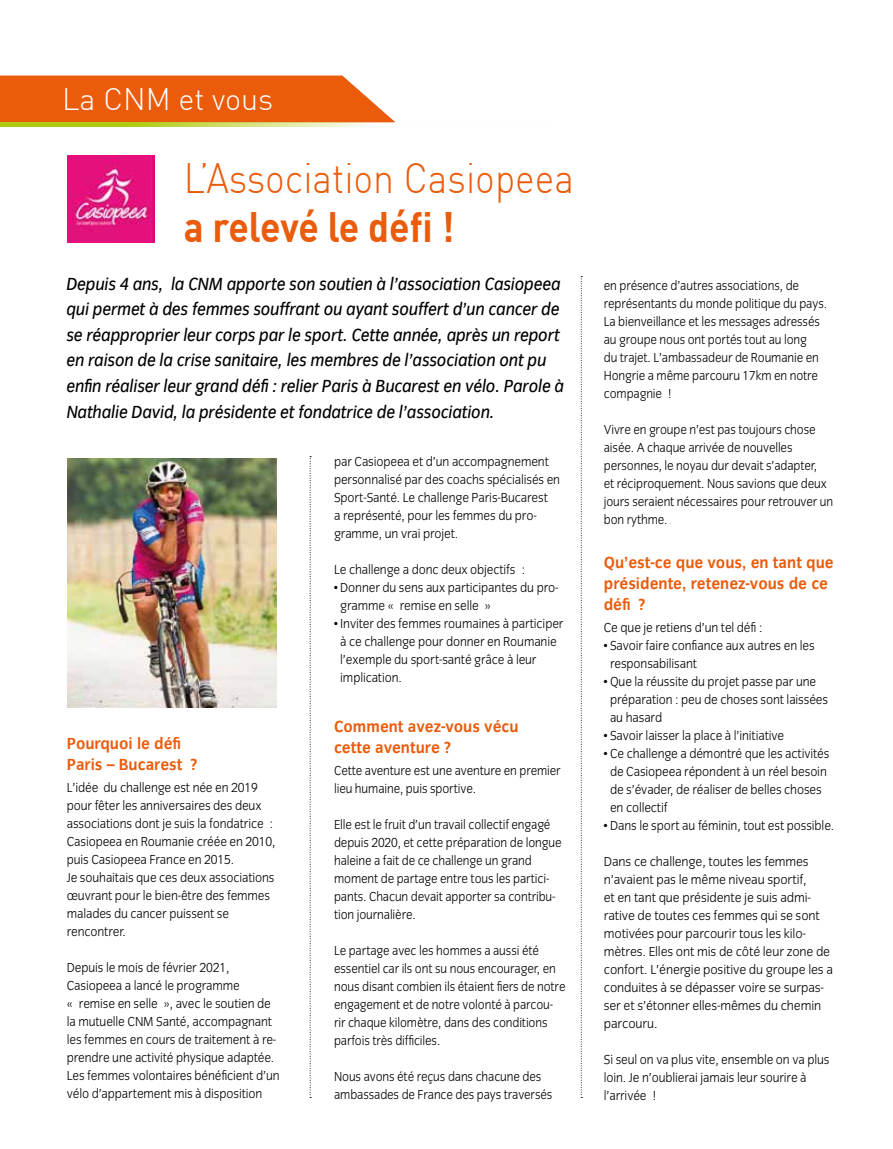
<style>
.page{position:relative;width:893px;height:1149px;background:#fff}
.page>*{position:absolute;margin:0;border:0;box-sizing:border-box;transform-origin:0 0}
.t1{font:300 41.7px "DIN";color:#ea5b0b;scale:.9 1}
.t2{font:700 41.7px "DIN";letter-spacing:-.01em;color:#ea5b0b;scale:.9 1}
.t3{font:300 30.6px "DIN";color:#fff}
.t4{font:italic 18px/25.5px "Congress Sans Std";letter-spacing:-.01em;color:#000;scale:.93 1}
.t5{font:700 16.5px/21px "Congress Sans Std";color:#ea5b0b;scale:.95 1}
.t6{font:13.5px/18px "Congress Sans Light Std";letter-spacing:-.01em;color:#000;scale:.96 1}
.t7{font:13.5px/18px "Congress Sans Light Std";letter-spacing:-.01em;color:#000;scale:.94 1}
.t8{font:13.5px/18px "Congress Sans Light Std";letter-spacing:-.01em;color:#000}
</style>
<div class="page">
<svg style="left:0;top:75px;width:395px;height:47px;background:#eb671d"></svg>
<svg style="left:310px;top:456px;width:1px;height:640px"></svg>
<svg style="left:0;top:122px;width:396px;height:5px;background:#cbd85d"></svg>
<svg style="left:581px;top:276px;width:1px;height:820px"></svg>
<img style="left:68px;top:458px;width:208px;height:249px">
<img style="left:68px;top:156px;width:87px;height:86px">
<h2 class="t3" style="left:62px;top:80px;width:213px">La CNM et vous</h2>
<h1 class="t1" style="left:184px;top:152px;width:435px">L’Association Casiopeea</h1>
<h1 class="t2" style="left:184px;top:199px;width:302px">a relevé le défi !</h1>
<p class="t4" style="left:67px;top:271px;width:537px">Depuis 4 ans, la CNM apporte son soutien à l’association Casiopeea qui permet à des femmes souffrant ou ayant souffert d’un cancer de se réapproprier leur corps par le sport. Cette année, après un report en raison de la crise sanitaire, les membres de l’association ont pu enfin réaliser leur grand défi : relier Paris à Bucarest en vélo. Parole à Nathalie David, la présidente et fondatrice de l’association.</p>
<p class="t5" style="left:67px;top:732px;width:139px">Pourquoi le défi<br>Paris – Bucarest ?</p>
<p class="t6" style="left:67px;top:778px;width:219px">L’idée du challenge est née en 2019 pour fêter les anniversaires des deux associations dont je suis la fondatrice :<br>Casiopeea en Roumanie créée en 2010, puis Casiopeea France en 2015.<br>Je souhaitais que ces deux associations œuvrant pour le bien-être des femmes malades du cancer puissent se rencontrer.</p>
<p class="t6" style="left:67px;top:958px;width:223px">Depuis le mois de février 2021, Casiopeea a lancé le programme<br>« remise en selle », avec le soutien de la mutuelle CNM Santé, accompagnant les femmes en cours de traitement à re&shy;prendre une activité physique adaptée.<br>Les femmes volontaires bénéficient d’un vélo d’appartement mis à disposition</p>
<p class="t6" style="left:334px;top:452px;width:237px">par Casiopeea et d’un accompagnement personnalisé par des coachs spécialisés en Sport-Santé. Le challenge Paris-Bucarest<br>a représenté, pour les femmes du pro&shy;gramme, un vrai projet.</p>
<p class="t6" style="left:334px;top:560px;width:200px">Le challenge a donc deux objectifs :</p>
<p class="t6" style="left:340px;top:578px;width:229px;text-indent:-6px">• Donner du sens aux participantes du pro&shy;gramme « remise en selle »</p>
<p class="t6" style="left:340px;top:614px;width:234px;text-indent:-6px">• Inviter des femmes roumaines à participer à ce challenge pour donner en Roumanie l’exemple du sport-santé grâce à leur implication.</p>
<p class="t5" style="left:334px;top:715px;width:196px">Comment avez-vous vécu cette aventure ?</p>
<p class="t7" style="left:334px;top:761px;width:243px">Cette aventure est une aventure en premier lieu humaine, puis sportive.</p>
<p class="t7" style="left:334px;top:815px;width:244px">Elle est le fruit d’un travail collectif engagé depuis 2020, et cette préparation de longue haleine a fait de ce challenge un grand moment de partage entre tous les partici&shy;pants. Chacun devait apporter sa contribu&shy;tion journalière.</p>
<p class="t7" style="left:334px;top:941px;width:248px">Le partage avec les hommes a aussi été essentiel car ils ont su nous encourager, en nous disant combien ils étaient fiers de notre engagement et de notre volonté à parcou&shy;rir chaque kilomètre, dans des conditions parfois très difficiles.</p>
<p class="t7" style="left:334px;top:1067px;width:234px">Nous avons été reçus dans chacune des ambassades de France des pays traversés</p>
<p class="t7" style="left:604px;top:277px;width:239px">en présence d’autres associations, de représentants du monde politique du pays.<br>La bienveillance et les messages adressés au groupe nous ont portés tout au long<br>du trajet. L’ambassadeur de Roumanie en Hongrie a même parcouru 17km en notre compagnie !</p>
<p class="t7" style="left:604px;top:421px;width:246px">Vivre en groupe n’est pas toujours chose aisée. A chaque arrivée de nouvelles personnes, le noyau dur devait s’adapter,<br>et réciproquement. Nous savions que deux jours seraient nécessaires pour retrouver un bon rythme.</p>
<p class="t5" style="left:604px;top:551px;width:243px">Qu’est-ce que vous, en tant que présidente, retenez-vous de ce défi ?</p>
<p class="t6" style="left:604px;top:618px;width:167px">Ce que je retiens d’un tel défi :</p>
<p class="t6" style="left:610px;top:636px;width:215px;text-indent:-6px">• Savoir faire confiance aux autres en les responsabilisant</p>
<p class="t6" style="left:610px;top:672px;width:229px;text-indent:-6px">• Que la réussite du projet passe par une préparation : peu de choses sont laissées au hasard</p>
<p class="t6" style="left:604px;top:726px;width:189px">• Savoir laisser la place à l’initiative</p>
<p class="t6" style="left:610px;top:744px;width:230px;text-indent:-6px">• Ce challenge a démontré que les activités de Casiopeea répondent à un réel besoin de s’évader, de réaliser de belles choses en collectif</p>
<p class="t6" style="left:604px;top:816px;width:242px">• Dans le sport au féminin, tout est possible.</p>
<p class="t8" style="left:604px;top:852px;width:231px">Dans ce challenge, toutes les femmes n’avaient pas le même niveau sportif,<br>et en tant que présidente je suis admi&shy;rative de toutes ces femmes qui se sont motivées pour parcourir tous les kilo&shy;mètres. Elles ont mis de côté leur zone de confort. L’énergie positive du groupe les a conduites à se dépasser voire se surpas&shy;ser et s’étonner elles-mêmes du chemin parcouru.</p>
<p class="t6" style="left:604px;top:1050px;width:237px">Si seul on va plus vite, ensemble on va plus loin. Je n’oublierai jamais leur sourire à l’arrivée !</p>
</div>
